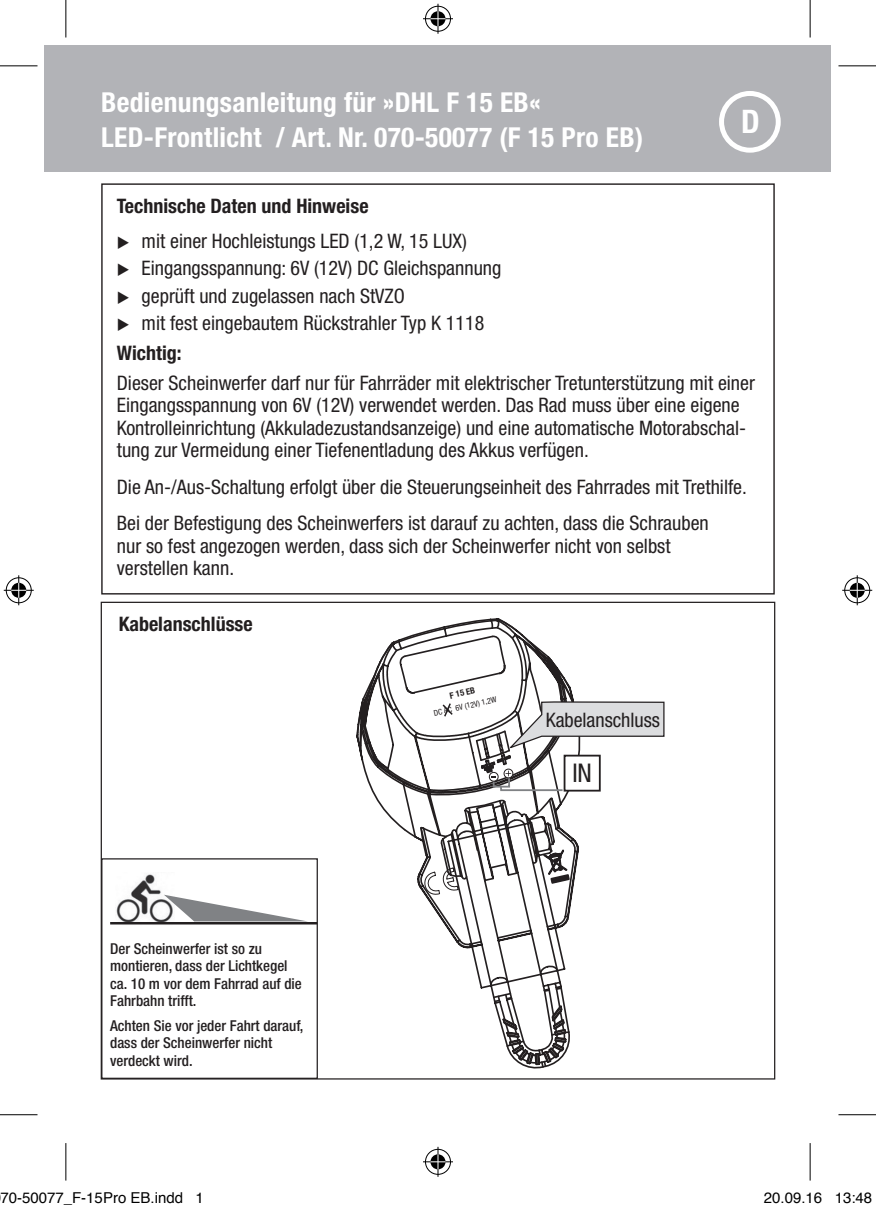
<style>
.page{position:relative;width:876px;height:1211px;background:#fff}
.page>*{position:absolute;margin:0;border:0;box-sizing:border-box;transform-origin:0 0}
.t1{font:700 condensed 32.5px "Helvetica Neue LT Std";color:#fff}
.t2{font:700 condensed 27.5px/35px "Helvetica Neue LT Std";letter-spacing:.01em;color:#fff}
.t3{font:condensed 25.75px "Helvetica Neue LT Std";color:#231f20}
.t4{font:condensed 20px/22.5px "Helvetica Neue LT Std";color:#231f20}
.t5{font:700 condensed 20px "Helvetica Neue LT Std";color:#231f20}
.t6{font:500 condensed 15px/17.5px "Helvetica Neue";color:#231f20}
.t7{font:15px "Helvetica";color:#000}
.t8{font:700 condensed 8.75px "Helvetica Neue LT Std";color:#231f20}
.t9{font:condensed 8px "Helvetica Neue LT Std";color:#231f20}
.s1{font-weight:700}
</style>
<div class="page">
<svg style="left:356px;top:710px;width:216px;height:359px"></svg>
<div style="left:45px;top:46px;width:786px;height:126px;background:#b2b3b7"></div>
<div style="left:719px;top:91px;width:62px;height:62px;border:5px solid #fff;border-radius:50%"></div>
<img style="left:115px;top:874px;width:59px;height:51px">
<svg style="left:164px;top:895px;width:141px;height:26px"></svg>
<hr style="left:110px;top:922px;width:207px;height:2px;background:#231f20">
<div style="left:101px;top:858px;width:217px;height:221px;border:1px solid #231f20"></div>
<svg style="left:360px;top:618px;width:305px;height:280px"></svg>
<svg style="left:809px;top:0;width:1px;height:37px"></svg>
<svg style="left:809px;top:1143px;width:1px;height:38px"></svg>
<hr style="left:0;top:65px;width:38px;height:1px;background:#000">
<hr style="left:838px;top:65px;width:38px;height:1px;background:#000">
<hr style="left:0;top:1114px;width:38px;height:1px;background:#000">
<hr style="left:838px;top:1114px;width:38px;height:1px;background:#000">
<hr style="left:65px;top:0;width:1px;height:37px;background:#000">
<hr style="left:65px;top:1143px;width:1px;height:38px;background:#000">
<hr style="left:810px;top:0;width:1px;height:37px;background:#000">
<hr style="left:810px;top:1143px;width:1px;height:38px;background:#000">
<div style="left:424px;top:5px;width:28px;height:28px;border:3px solid #fff;border-radius:50%"></div>
<hr style="left:423px;top:17px;width:30px;height:3px;background:#fff">
<hr style="left:436px;top:4px;width:3px;height:30px;background:#fff">
<div style="left:429px;top:10px;width:18px;height:18px;border:3px solid #fff;border-radius:50%"></div>
<div style="left:425px;top:6px;width:26px;height:26px;border:1px solid #000;border-radius:50%"></div>
<hr style="left:423px;top:18px;width:30px;height:1px;background:#000">
<hr style="left:437px;top:4px;width:1px;height:30px;background:#000">
<svg style="left:430px;top:11px;width:15px;height:15px"></svg>
<div style="left:424px;top:1148px;width:28px;height:28px;border:3px solid #fff;border-radius:50%"></div>
<hr style="left:423px;top:1160px;width:30px;height:3px;background:#fff">
<hr style="left:436px;top:1147px;width:3px;height:30px;background:#fff">
<div style="left:429px;top:1153px;width:18px;height:18px;border:3px solid #fff;border-radius:50%"></div>
<div style="left:425px;top:1149px;width:26px;height:26px;border:1px solid #000;border-radius:50%"></div>
<hr style="left:423px;top:1161px;width:30px;height:1px;background:#000">
<hr style="left:437px;top:1147px;width:1px;height:30px;background:#000">
<svg style="left:430px;top:1154px;width:15px;height:15px"></svg>
<div style="left:5px;top:576px;width:28px;height:28px;border:3px solid #fff;border-radius:50%"></div>
<hr style="left:4px;top:589px;width:30px;height:3px;background:#fff">
<hr style="left:17px;top:575px;width:3px;height:30px;background:#fff">
<div style="left:10px;top:581px;width:18px;height:18px;border:3px solid #fff;border-radius:50%"></div>
<div style="left:6px;top:577px;width:26px;height:26px;border:1px solid #000;border-radius:50%"></div>
<hr style="left:4px;top:590px;width:30px;height:1px;background:#000">
<hr style="left:18px;top:575px;width:1px;height:30px;background:#000">
<svg style="left:11px;top:583px;width:15px;height:15px"></svg>
<div style="left:843px;top:576px;width:28px;height:28px;border:3px solid #fff;border-radius:50%"></div>
<hr style="left:842px;top:589px;width:30px;height:3px;background:#fff">
<svg style="left:855px;top:575px;width:4px;height:30px"></svg>
<div style="left:848px;top:581px;width:18px;height:18px;border:3px solid #fff;border-radius:50%"></div>
<div style="left:844px;top:577px;width:26px;height:26px;border:1px solid #000;border-radius:50%"></div>
<hr style="left:842px;top:590px;width:30px;height:1px;background:#000">
<hr style="left:857px;top:575px;width:1px;height:30px;background:#000">
<svg style="left:850px;top:583px;width:15px;height:15px"></svg>
<h2 class="t2" style="left:101px;top:84px;width:543px">Bedienungsanleitung für »DHL F 15 EB«<br>LED-Frontlicht / Art. Nr. 070-50077 (F 15 Pro EB)</h2>
<h1 class="t1" style="left:741px;top:102px;width:20px">D</h1>
<p class="t5" style="left:117px;top:194px;width:253px">Technische Daten und Hinweise</p>
<p class="t4" style="left:117px;top:229px;width:352px">◆ mit einer Hochleistungs LED (1,2 W, 15 LUX)</p>
<p class="t4" style="left:117px;top:257px;width:386px">◆ Eingangsspannung: 6V (12V) DC Gleichspannung</p>
<p class="t4" style="left:117px;top:284px;width:290px">◆ geprüft und zugelassen nach StVZO</p>
<p class="t4" style="left:117px;top:308px;width:369px;line-height:29.5px">◆ mit fest eingebautem Rückstrahler Typ K 1118<br><span class="s1">Wichtig:</span></p>
<p class="t4" style="left:117px;top:371px;width:640px">Dieser Scheinwerfer darf nur für Fahrräder mit elektrischer Tretunterstützung mit einer Eingangsspannung von 6V (12V) verwendet werden. Das Rad muss über eine eigene Kontrolleinrichtung (Akkuladezustandsanzeige) und eine automatische Motorabschal&shy;tung zur Vermeidung einer Tiefenentladung des Akkus verfügen.</p>
<p class="t4" style="left:117px;top:468px;width:632px;line-height:36.8px">Die An-/Aus-Schaltung erfolgt über die Steuerungseinheit des Fahrrades mit Trethilfe.<br>Bei der Befestigung des Scheinwerfers ist darauf zu achten, dass die Schrauben</p>
<p class="t4" style="left:117px;top:534px;width:555px">nur so fest angezogen werden, dass sich der Scheinwerfer nicht von selbst verstellen kann.</p>
<p class="t5" style="left:119px;top:612px;width:135px">Kabelanschlüsse</p>
<p class="t6" style="left:110px;top:939px;width:193px">Der Scheinwerfer ist so zu montieren, dass der Lichtkegel ca. 10 m vor dem Fahrrad auf die<br>Fahrbahn trifft.</p>
<p class="t6" style="left:110px;top:1016px;width:195px">Achten Sie vor jeder Fahrt darauf, dass der Scheinwerfer nicht verdeckt wird.</p>
<p class="t8" style="left:449px;top:690px;width:27px;rotate:-12deg">F 15 EB</p>
<p class="t9" style="left:433px;top:709px;width:66px;rotate:-13deg">DC AC 6V (12V) 1,2W</p>
<p class="t4" style="left:546px;top:709px;width:116px">Kabelanschluss</p>
<p class="t3" style="left:572px;top:758px;width:21px">IN</p>
<p class="t7" style="left:0;top:1187px;width:205px">70-50077_F-15Pro EB.indd 1</p>
<p class="t7" style="left:764px;top:1187px;width:110px">20.09.16 13:48</p>
</div>
